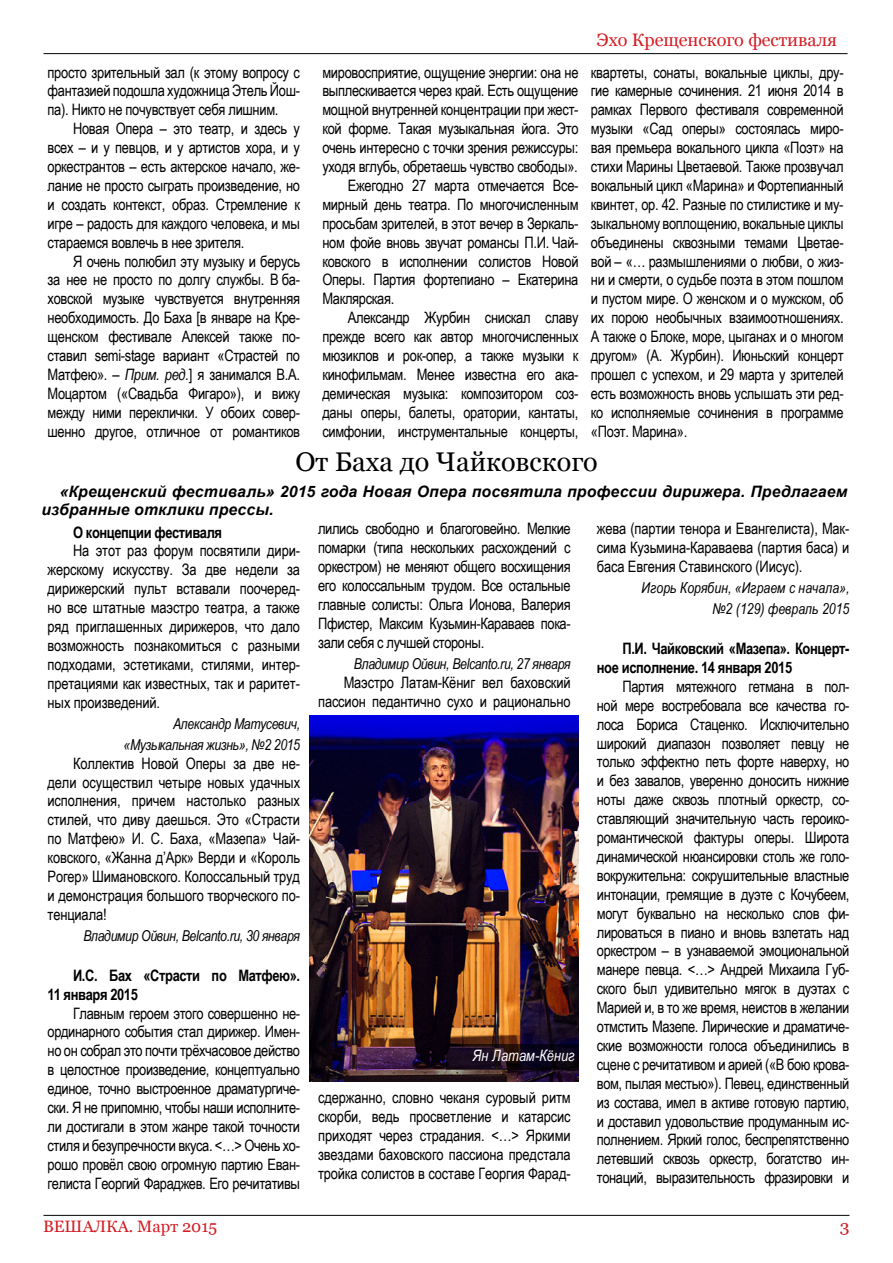
<style>
.page{position:relative;width:893px;height:1263px;background:#fff}
.page>*{position:absolute;margin:0;border:0;box-sizing:border-box;transform-origin:0 0}
.t1{font:27px "Georgia";color:#000}
.t2{font:18px "Georgia";color:#d41c23}
.t3{font:16.5px "Georgia";color:#d41c23}
.t4{font:16.5px "Georgia";color:#d41c23;scale:1.08 1}
.t5{font:15.75px/18.9px "Arial Narrow";letter-spacing:-.02em;color:#000;text-align:justify}
.t6{font:700 15.75px/18.9px "Arial Narrow";letter-spacing:-.025em;color:#000}
.t7{font:italic 700 15.75px/18.1px "Arial";letter-spacing:.01em;color:#000}
.t8{font:italic 15.75px "Arial Narrow";color:#fff}
.t9{font:italic 15px/21px "Arial Narrow";letter-spacing:-.025em;color:#000;text-align:right}
.t10{font:italic 15px/21px "Arial Narrow";color:#000;text-align:right}
.s1{font-style:italic}
</style>
<div class="page">
<hr style="left:44px;top:1215px;width:805px;height:1px;background:#000">
<hr style="left:44px;top:53px;width:804px;height:1px;background:#000">
<img style="left:309px;top:716px;width:270px;height:365px">
<svg style="left:446px;top:1044px;width:133px;height:25px;background:#150a19"></svg>
<p class="t2" style="left:597px;top:29px;width:242px">Эхо Крещенского фестиваля</p>
<p class="t5" style="left:48px;top:62px;width:254px">просто зрительный зал (к этому вопросу с фантазией подошла художница Этель Йош&shy;па). Никто не почувствует себя лишним.</p>
<p class="t5" style="left:48px;top:119px;width:254px;text-indent:25px">Новая Опера – это театр, и здесь у всех – и у певцов, и у артистов хора, и у оркестрантов – есть актерское начало, же&shy;лание не просто сыграть произведение, но и создать контекст, образ. Стремление к игре – радость для каждого человека, и мы стараемся вовлечь в нее зрителя.</p>
<p class="t5" style="left:48px;top:251px;width:254px;text-indent:25px">Я очень полюбил эту музыку и берусь за нее не просто по долгу службы. В ба&shy;ховской музыке чувствуется внутренняя необходимость. До Баха [в январе на Кре&shy;щенском фестивале Алексей также по&shy;ставил semi-stage вариант «Страстей по Матфею». – <span class="s1">Прим. ред.</span>] я занимался В.А.<br>Моцартом («Свадьба Фигаро»), и вижу между ними переклички. У обоих совер&shy;шенно другое, отличное от романтиков</p>
<p class="t5" style="left:591px;top:62px;width:254px">квартеты, сонаты, вокальные циклы, дру&shy;гие камерные сочинения. 21 июня 2014 в рамках Первого фестиваля современной музыки «Сад оперы» состоялась миро&shy;вая премьера вокального цикла «Поэт» на стихи Марины Цветаевой. Также прозвучал вокальный цикл «Марина» и Фортепианный квинтет, op. 42. Разные по стилистике и му&shy;зыкальному воплощению, вокальные циклы объединены сквозными темами Цветае&shy;вой – «… размышлениями о любви, о жиз&shy;ни и смерти, о судьбе поэта в этом пошлом и пустом мире. О женском и о мужском, об их порою необычных взаимоотношениях.<br>А также о Блоке, море, цыганах и о многом другом» (А. Журбин). Июньский концерт прошел с успехом, и 29 марта у зрителей есть возможность вновь услышать эти ред&shy;ко исполняемые сочинения в программе «Поэт. Марина».</p>
<h1 class="t1" style="left:295px;top:446px;width:304px">От Баха до Чайковского</h1>
<p class="t7" style="left:41px;top:482px;width:807px;text-indent:18px">«Крещенский фестиваль» 2015 года Новая Опера посвятила профессии дирижера. Предлагаем избранные отклики прессы.</p>
<p class="t6" style="left:73px;top:522px;width:151px">О концепции фестиваля</p>
<p class="t5" style="left:48px;top:541px;width:254px;text-indent:25px">На этот раз форум посвятили дири&shy;жерскому искусству. За две недели за дирижерский пульт вставали поочеред&shy;но все штатные маэстро театра, а также ряд приглашенных дирижеров, что дало возможность познакомиться с разными подходами, эстетиками, стилями, интер&shy;претациями как известных, так и раритет&shy;ных произведений.</p>
<p class="t9" style="left:124px;top:713px;width:178px">Александр Матусевич, «Музыкальная жизнь», №2 2015</p>
<p class="t5" style="left:48px;top:753px;width:254px;text-indent:25px">Коллектив Новой Оперы за две не&shy;дели осуществил четыре новых удачных исполнения, причем настолько разных стилей, что диву даешься. Это «Страсти по Матфею» И. С. Баха, «Мазепа» Чай&shy;ковского, «Жанна д’Арк» Верди и «Король Рогер» Шимановского. Колоссальный труд и демонстрация большого творческого по&shy;тенциала!</p>
<p class="t9" style="left:83px;top:925px;width:218px">Владимир Ойвин, Belcanto.ru, 30 января</p>
<p class="t6" style="left:48px;top:965px;width:254px;text-indent:25px">И.С. Бах «Страсти по Матфею».<br>11 января 2015</p>
<p class="t5" style="left:48px;top:1003px;width:254px;text-indent:25px">Главным героем этого совершенно не&shy;ординарного события стал дирижер. Имен&shy;но он собрал это почти трёхчасовое действо в целостное произведение, концептуально единое, точно выстроенное драматургиче&shy;ски. Я не припомню, чтобы наши исполните&shy;ли достигали в этом жанре такой точности стиля и безупречности вкуса. &lt;…&gt; Очень хо&shy;рошо провёл свою огромную партию Еван&shy;гелиста Георгий Фараджев. Его речитативы</p>
<p class="t5" style="left:322px;top:62px;width:258px">мировосприятие, ощущение энергии: она не</p>
<p class="t5" style="left:322px;top:81px;width:258px">выплескивается через край. Есть ощущение</p>
<p class="t5" style="left:322px;top:100px;width:258px">мощной внутренней концентрации при жест-</p>
<p class="t5" style="left:322px;top:119px;width:258px">кой форме. Такая музыкальная йога. Это</p>
<p class="t5" style="left:322px;top:138px;width:258px">очень интересно с точки зрения режиссуры:</p>
<p class="t5" style="left:322px;top:156px;width:257px">уходя вглубь, обретаешь чувство свободы».</p>
<p class="t5" style="left:348px;top:175px;width:232px">Ежегодно 27 марта отмечается Все-</p>
<p class="t5" style="left:322px;top:194px;width:258px">мирный день театра. По многочисленным</p>
<p class="t5" style="left:322px;top:213px;width:258px">просьбам зрителей, в этот вечер в Зеркаль-</p>
<p class="t5" style="left:322px;top:232px;width:258px">ном фойе вновь звучат романсы П.И. Чай-</p>
<p class="t5" style="left:322px;top:251px;width:258px">ковского в исполнении солистов Новой</p>
<p class="t5" style="left:322px;top:270px;width:258px">Оперы. Партия фортепиано – Екатерина</p>
<p class="t5" style="left:322px;top:289px;width:73px">Маклярская.</p>
<p class="t5" style="left:348px;top:308px;width:232px">Александр Журбин снискал славу</p>
<p class="t5" style="left:322px;top:327px;width:258px">прежде всего как автор многочисленных</p>
<p class="t5" style="left:322px;top:345px;width:258px">мюзиклов и рок-опер, а также музыки к</p>
<p class="t5" style="left:322px;top:364px;width:258px">кинофильмам. Менее известна его ака-</p>
<p class="t5" style="left:322px;top:383px;width:258px">демическая музыка: композитором соз-</p>
<p class="t5" style="left:322px;top:402px;width:258px">даны оперы, балеты, оратории, кантаты,</p>
<p class="t5" style="left:322px;top:421px;width:258px">симфонии, инструментальные концерты,</p>
<p class="t5" style="left:318px;top:519px;width:254px">лились свободно и благоговейно. Мелкие помарки (типа нескольких расхождений с оркестром) не меняют общего восхищения его колоссальным трудом. Все остальные главные солисты: Ольга Ионова, Валерия Пфистер, Максим Кузьмин-Караваев пока&shy;зали себя с лучшей стороны.</p>
<p class="t9" style="left:354px;top:653px;width:218px">Владимир Ойвин, Belcanto.ru, 27 января</p>
<p class="t5" style="left:318px;top:672px;width:254px;text-align:right">Маэстро Латам-Кёниг вел баховский пассион педантично сухо и рационально</p>
<p class="t5" style="left:597px;top:519px;width:254px">жева (партии тенора и Евангелиста), Мак&shy;сима Кузьмина-Караваева (партия баса) и баса Евгения Ставинского (Иисус).</p>
<p class="t10" style="left:642px;top:577px;width:209px">Игорь Корябин, «Играем с начала», №2 (129) февраль 2015</p>
<p class="t6" style="left:597px;top:638px;width:254px;text-indent:25px">П.И. Чайковский «Мазепа». Концерт&shy;ное исполнение. 14 января 2015</p>
<p class="t5" style="left:597px;top:676px;width:254px;text-indent:25px">Партия мятежного гетмана в пол&shy;ной мере востребовала все качества го&shy;лоса Бориса Стаценко. Исключительно широкий диапазон позволяет певцу не только эффектно петь форте наверху, но и без завалов, уверенно доносить нижние ноты даже сквозь плотный оркестр, со&shy;ставляющий значительную часть героико&shy;романтической фактуры оперы. Широта динамической нюансировки столь же голо&shy;вокружительна: сокрушительные властные интонации, гремящие в дуэте с Кочубеем, могут буквально на несколько слов фи&shy;лироваться в пиано и вновь взлетать над оркестром – в узнаваемой эмоциональной манере певца. &lt;…&gt; Андрей Михаила Губ&shy;ского был удивительно мягок в дуэтах с Марией и, в то же время, неистов в желании отмстить Мазепе. Лирические и драматиче&shy;ские возможности голоса объединились в сцене с речитативом и арией («В бою крова&shy;вом, пылая местью»). Певец, единственный из состава, имел в активе готовую партию, и доставил удовольствие продуманным ис&shy;полнением. Яркий голос, беспрепятственно летевший сквозь оркестр, богатство ин&shy;тонаций, выразительность фразировки и</p>
<p class="t8" style="left:473px;top:1045px;width:104px">Ян Латам-Кёниг</p>
<p class="t5" style="left:318px;top:1088px;width:254px">сдержанно, словно чеканя суровый ритм скорби, ведь просветление и катарсис приходят через страдания. &lt;…&gt; Яркими звездами баховского пассиона предстала тройка солистов в составе Георгия Фарад-</p>
<p class="t3" style="left:43px;top:1216px;width:176px">ВЕШАЛКА. Март 2015</p>
<p class="t4" style="left:840px;top:1216px;width:11px">3</p>
</div>
